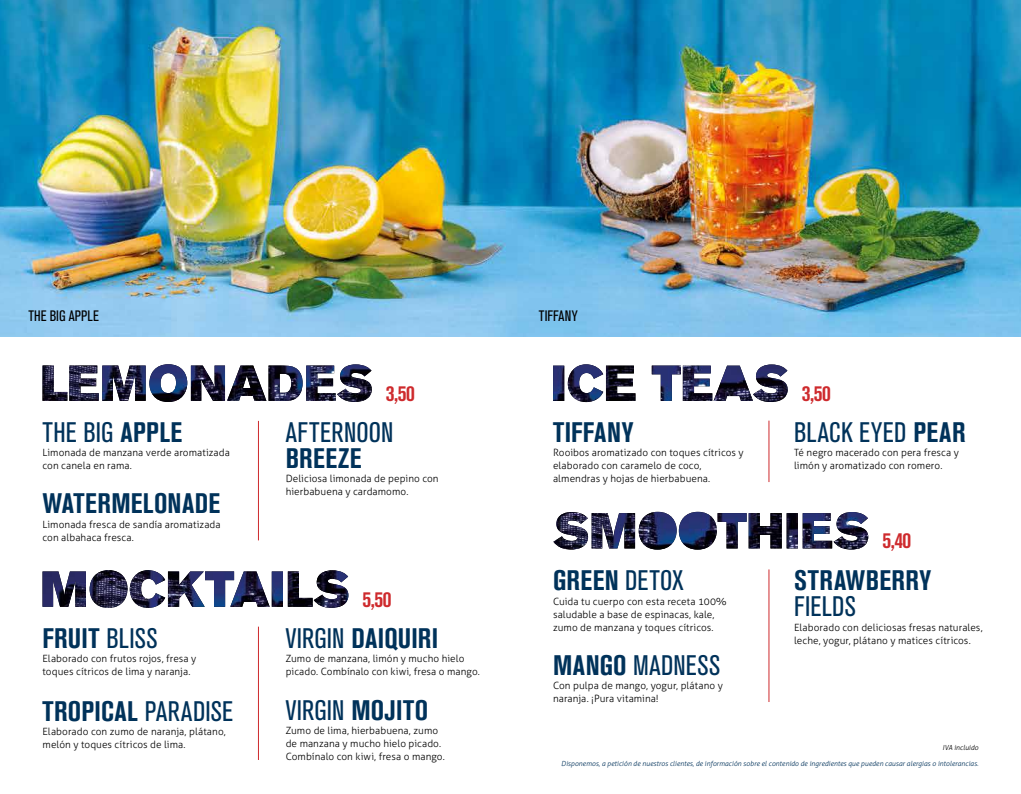
<style>
.page{position:relative;width:1021px;height:794px;background:#fff}
.page>*{position:absolute;margin:0;border:0;box-sizing:border-box;transform-origin:0 0}
.t1{font:700 condensed 28px "Akzidenz Grotesk BE";letter-spacing:.015em;color:#00325a}
.t2{font:condensed 28px "Akzidenz Grotesk BE";letter-spacing:.01em;color:#00325a}
.t3{font:700 condensed 22px "Akzidenz Grotesk BE";letter-spacing:-.02em;color:#ce2a2d}
.t4{font:condensed 15px "Akzidenz Grotesk BE";letter-spacing:.005em;color:#000}
.t5{font:300 10px/13px "Aller";letter-spacing:.005em;color:#000}
.t6{font:italic 300 7px "Aller";color:#00325a}
.t7{font:italic 300 7px "Aller";color:#000}
.s1{font-weight:700}
.s2{font-weight:400}
</style>
<div class="page">
<img style="left:0;top:0;width:1020px;height:337px">
<hr style="left:768px;top:569px;width:1px;height:133px;background:#ce2a2d">
<hr style="left:258px;top:626px;width:1px;height:134px;background:#ce2a2d">
<hr style="left:258px;top:421px;width:1px;height:119px;background:#ce2a2d">
<hr style="left:768px;top:420px;width:1px;height:62px;background:#ce2a2d">
<img style="left:43px;top:570px;width:305px;height:38px">
<img style="left:553px;top:364px;width:234px;height:38px">
<img style="left:553px;top:512px;width:315px;height:37px">
<img style="left:43px;top:364px;width:329px;height:38px">
<h3 class="t4" style="left:28px;top:307px;width:72px">THE BIG APPLE</h3>
<h3 class="t4" style="left:539px;top:307px;width:40px">TIFFANY</h3>
<h1 class="t2" style="left:43px;top:416px;width:141px">THE BIG <span class="s1">APPLE</span></h1>
<p class="t5" style="left:43px;top:446px;width:189px">Limonada de manzana verde aromatizada con canela en rama.</p>
<h1 class="t1" style="left:43px;top:487px;width:179px">WATERMELONADE</h1>
<p class="t5" style="left:43px;top:517px;width:179px">Limonada fresca de sandía aromatizada con albahaca fresca.</p>
<h1 class="t1" style="left:43px;top:622px;width:117px">FRUIT <span class="s2">BLISS</span></h1>
<p class="t5" style="left:43px;top:652px;width:155px">Elaborado con frutos rojos, fresa y toques cítricos de lima y naranja.</p>
<h1 class="t1" style="left:43px;top:695px;width:192px">TROPICAL <span class="s2">PARADISE</span></h1>
<p class="t5" style="left:43px;top:725px;width:185px">Elaborado con zumo de naranja, plátano, melón y toques cítricos de lima.</p>
<h2 class="t3" style="left:386px;top:380px;width:30px">3,50</h2>
<h2 class="t3" style="left:801px;top:381px;width:30px">3,50</h2>
<h1 class="t2" style="left:286px;top:416px;width:109px">AFTERNOON</h1>
<h1 class="t1" style="left:286px;top:442px;width:77px">BREEZE</h1>
<p class="t5" style="left:286px;top:472px;width:154px">Deliciosa limonada de pepino con hierbabuena y cardamomo.</p>
<h2 class="t3" style="left:362px;top:586px;width:30px">5,50</h2>
<h1 class="t1" style="left:286px;top:622px;width:154px"><span class="s2">VIRGIN</span> DAIQUIRI</h1>
<p class="t5" style="left:286px;top:652px;width:196px">Zumo de manzana, limón y mucho hielo picado. Combínalo con kiwi, fresa o mango.</p>
<h1 class="t2" style="left:286px;top:694px;width:144px">VIRGIN <span class="s1">MOJITO</span></h1>
<p class="t5" style="left:286px;top:724px;width:161px">Zumo de lima, hierbabuena, zumo de manzana y mucho hielo picado.<br>Combínalo con kiwi, fresa o mango.</p>
<h1 class="t1" style="left:553px;top:416px;width:82px">TIFFANY</h1>
<p class="t5" style="left:553px;top:446px;width:192px">Rooibos aromatizado con toques cítricos y elaborado con caramelo de coco, almendras y hojas de hierbabuena.</p>
<h1 class="t1" style="left:553px;top:565px;width:132px">GREEN <span class="s2">DETOX</span></h1>
<p class="t5" style="left:553px;top:595px;width:175px">Cuida tu cuerpo con esta receta 100% saludable a base de espinacas, kale, zumo de manzana y toques cítricos.</p>
<h1 class="t2" style="left:553px;top:649px;width:169px"><span class="s1">MANGO</span> MADNESS</h1>
<p class="t5" style="left:553px;top:679px;width:171px">Con pulpa de mango, yogur, plátano y naranja. ¡Pura vitamina!</p>
<h1 class="t2" style="left:794px;top:416px;width:173px">BLACK EYED <span class="s1">PEAR</span></h1>
<p class="t5" style="left:794px;top:446px;width:166px">Té negro macerado con pera fresca y limón y aromatizado con romero.</p>
<h2 class="t3" style="left:882px;top:528px;width:30px">5,40</h2>
<h1 class="t1" style="left:794px;top:565px;width:138px">STRAWBERRY</h1>
<h1 class="t2" style="left:794px;top:591px;width:63px">FIELDS</h1>
<p class="t5" style="left:794px;top:621px;width:190px">Elaborado con deliciosas fresas naturales, leche, yogur, plátano y matices cítricos.</p>
<p class="t7" style="left:942px;top:743px;width:37px">IVA incluido</p>
<p class="t6" style="left:561px;top:759px;width:419px">Disponemos, a petición de nuestros clientes, de información sobre el contenido de ingredientes que pueden causar alergias o intolerancias.</p>
</div>
